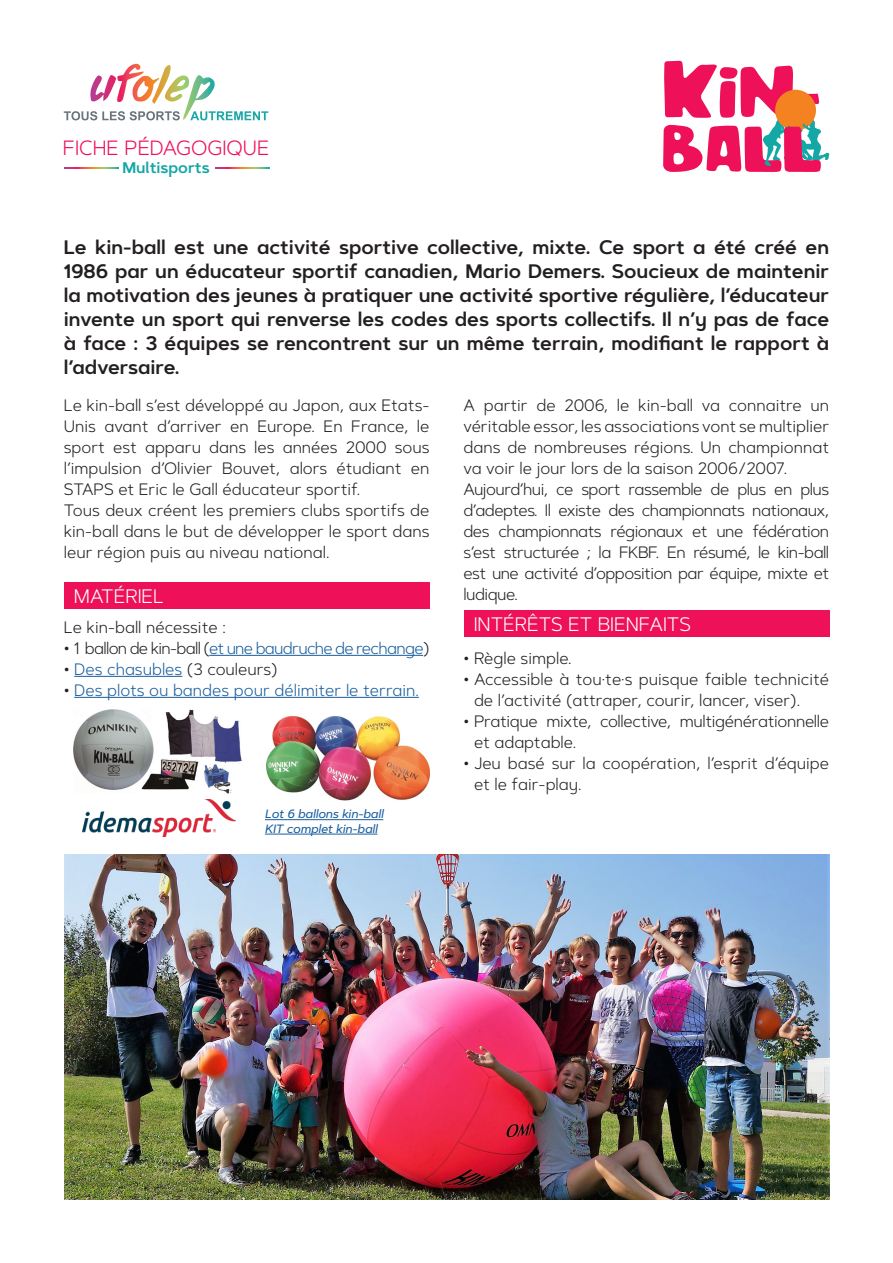
<style>
.page{position:relative;width:893px;height:1263px;background:#fff}
.page>*{position:absolute;margin:0;border:0;box-sizing:border-box;transform-origin:0 0}
.t1{font:300 20.55px "Artegra Sans";color:#ee1059}
.t2{font:600 19.5px/24px "Artegra Sans Alt";color:#231f20;text-align:justify}
.t3{font:300 19.5px "Artegra Sans Alt";color:#fff}
.t4{font:300 16.5px/21px "Artegra Sans Alt";color:#231f20;text-align:justify}
.t5{font:300 16.5px/21px "Artegra Sans Alt";letter-spacing:-.02em;color:#231f20}
.t6{font:300 16.5px "Artegra Sans Alt";letter-spacing:-.03em;color:#175d9e}
.t7{font:300 16.5px "Artegra Sans Alt";color:#175d9e}
.t8{font:600 15.45px "Artegra Sans";color:#13a7a5}
.t9{font:italic 500 12px "Artegra Sans Alt";color:#175d9e}
.s1{color:#231f20}
.s2{color:#175d9e}
</style>
<div class="page">
<hr style="left:265px;top:819px;width:118px;height:1px;background:#175d9e">
<hr style="left:265px;top:834px;width:112px;height:1px;background:#175d9e">
<svg style="left:64px;top:64px;width:204px;height:56px"></svg>
<svg style="left:64px;top:167px;width:54px;height:1px"></svg>
<svg style="left:215px;top:167px;width:54px;height:1px"></svg>
<div style="left:64px;top:582px;width:365px;height:26px;background:#ee1059"></div>
<div style="left:464px;top:610px;width:365px;height:26px;background:#ee1059"></div>
<hr style="left:209px;top:655px;width:214px;height:1px;background:#175d9e">
<hr style="left:74px;top:676px;width:108px;height:1px;background:#175d9e">
<hr style="left:74px;top:697px;width:345px;height:1px;background:#175d9e">
<img style="left:82px;top:799px;width:153px;height:37px">
<svg style="left:663px;top:61px;width:166px;height:111px"></svg>
<img style="left:74px;top:709px;width:168px;height:85px">
<img style="left:64px;top:855px;width:765px;height:344px">
<img style="left:267px;top:715px;width:162px;height:86px">
<p class="t1" style="left:63px;top:134px;width:208px">FICHE PÉDAGOGIQUE</p>
<p class="t8" style="left:122px;top:157px;width:89px">Multisports</p>
<p class="t2" style="left:64px;top:235px;width:767px">Le kin-ball est une activité sportive collective, mixte. Ce sport a été créé en 1986 par un éducateur sportif canadien, Mario Demers. Soucieux de maintenir la motivation des jeunes à pratiquer une activité sportive régulière, l’éducateur invente un sport qui renverse les codes des sports collectifs. Il n’y pas de face à face : 3 équipes se rencontrent sur un même terrain, modifiant le rapport à l’adversaire.</p>
<p class="t4" style="left:64px;top:395px;width:367px">Le kin-ball s’est développé au Japon, aux Etats-Unis avant d’arriver en Europe. En France, le sport est apparu dans les années 2000 sous l’impulsion d’Olivier Bouvet, alors étudiant en STAPS et Eric le Gall éducateur sportif.</p>
<p class="t4" style="left:64px;top:500px;width:367px">Tous deux créent les premiers clubs sportifs de kin-ball dans le but de développer le sport dans leur région puis au niveau national.</p>
<p class="t4" style="left:463px;top:395px;width:367px">A partir de 2006, le kin-ball va connaitre un véritable essor, les associations vont se multiplier dans de nombreuses régions. Un championnat va voir le jour lors de la saison 2006/2007.</p>
<p class="t4" style="left:463px;top:479px;width:367px">Aujourd’hui, ce sport rassemble de plus en plus d’adeptes. Il existe des championnats nationaux, des championnats régionaux et une fédération s’est structurée ; la FKBF. En résumé, le kin-ball est une activité d’opposition par équipe, mixte et ludique.</p>
<p class="t3" style="left:74px;top:582px;width:91px">MATÉRIEL</p>
<p class="t4" style="left:64px;top:616px;width:163px">Le kin-ball nécessite :</p>
<p class="t3" style="left:474px;top:611px;width:219px">INTÉRÊTS ET BIENFAITS</p>
<p class="t6" style="left:64px;top:637px;width:367px"><span class="s1">• 1 ballon de kin-ball (</span>et une baudruche de rechange<span class="s1">)</span></p>
<p class="t4" style="left:64px;top:658px;width:215px">• <span class="s2">Des chasubles</span> (3 couleurs)</p>
<p class="t7" style="left:64px;top:679px;width:357px"><span class="s1">•</span> Des plots ou bandes pour délimiter le terrain.</p>
<p class="t4" style="left:463px;top:647px;width:110px">• Règle simple.</p>
<p class="t4" style="left:474px;top:668px;width:357px;text-indent:-10px">• Accessible à tou·te·s puisque faible technicité de l’activité (attraper, courir, lancer, viser).</p>
<p class="t5" style="left:474px;top:710px;width:357px;text-indent:-10px">• Pratique mixte, collective, multigénérationnelle et adaptable.</p>
<p class="t4" style="left:474px;top:752px;width:357px;text-indent:-10px">• Jeu basé sur la coopération, l’esprit d’équipe et le fair-play.</p>
<p class="t9" style="left:265px;top:806px;width:120px">Lot 6 ballons kin-ball</p>
<p class="t9" style="left:265px;top:820px;width:114px">KIT complet kin-ball</p>
</div>
